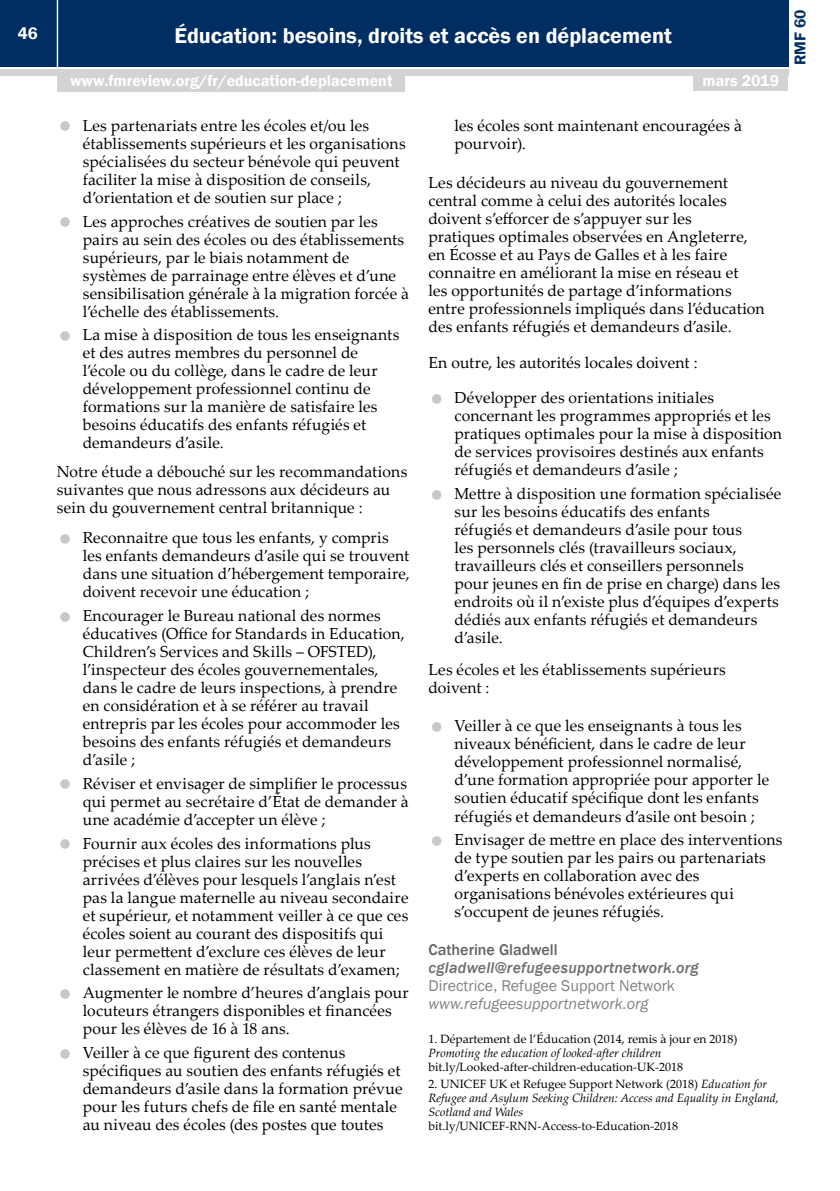
<style>
.page{position:relative;width:840px;height:1191px;background:#fff}
.page>*{position:absolute;margin:0;border:0;box-sizing:border-box;transform-origin:0 0}
.t1{font:600 22px "Franklin Gothic";color:#fff}
.t2{font:600 17px "Franklin Gothic";color:#fff}
.t3{font:16px/18px "Palatino Linotype";letter-spacing:.01em;color:#000}
.t4{font:600 16px "Franklin Gothic";color:#fff}
.t5{font:italic 500 16px "Franklin Gothic";letter-spacing:.01em;color:#6d6e71}
.t6{font:16px "Franklin Gothic";color:#808285}
.t7{font:italic 16px "Franklin Gothic";color:#808285}
.t8{font:500 16px "Franklin Gothic";color:#636466}
.t9{font:600 16px "Franklin Gothic";color:#002d62}
.t10{font:italic 12px/14px "Palatino Linotype";color:#000}
.t11{font:12px "Palatino Linotype";color:#000}
.s1{font-style:normal}
</style>
<div class="page">
<div style="left:0;top:0;width:787px;height:66px;background:#002d62"></div>
<div style="left:0;top:69px;width:787px;height:6px;background:#d1d3d4"></div>
<hr style="left:57px;top:0;width:1px;height:67px;background:#fff">
<div style="left:693px;top:73px;width:94px;height:18px;background:#d1d3d4"></div>
<div style="left:57px;top:74px;width:348px;height:18px;background:#d1d3d4"></div>
<p class="t2" style="left:18px;top:23px;width:21px">46</p>
<h1 class="t1" style="left:174px;top:22px;width:498px">Éducation: besoins, droits et accès en déplacement</h1>
<p class="t4" style="left:70px;top:71px;width:324px">www.fmreview.org/fr/education-deplacement</p>
<p class="t4" style="left:702px;top:71px;width:78px">mars 2019</p>
<p class="t3" style="left:83px;top:116px;width:324px">Les partenariats entre les écoles et/ou les établissements supérieurs et les organisations spécialisées du secteur bénévole qui peuvent faciliter la mise à disposition de conseils, d’orientation et de soutien sur place ;</p>
<p class="t3" style="left:83px;top:211px;width:327px">Les approches créatives de soutien par les pairs au sein des écoles ou des établissements supérieurs, par le biais notamment de systèmes de parrainage entre élèves et d’une sensibilisation générale à la migration forcée à l’échelle des établissements.</p>
<p class="t3" style="left:83px;top:325px;width:318px">La mise à disposition de tous les enseignants et des autres membres du personnel de l’école ou du collège, dans le cadre de leur développement professionnel continu de formations sur la manière de satisfaire les besoins éducatifs des enfants réfugiés et demandeurs d’asile.</p>
<p class="t3" style="left:57px;top:461px;width:352px">Notre étude a débouché sur les recommandations suivantes que nous adressons aux décideurs au sein du gouvernement central britannique :</p>
<p class="t3" style="left:83px;top:528px;width:328px">Reconnaitre que tous les enfants, y compris les enfants demandeurs d’asile qui se trouvent dans une situation d’hébergement temporaire, doivent recevoir une éducation ;</p>
<p class="t3" style="left:83px;top:606px;width:323px">Encourager le Bureau national des normes éducatives (Office for Standards in Education, Children’s Services and Skills – OFSTED), l’inspecteur des écoles gouvernementales, dans le cadre de leurs inspections, à prendre en considération et à se référer au travail entrepris par les écoles pour accommoder les besoins des enfants réfugiés et demandeurs d’asile ;</p>
<p class="t3" style="left:83px;top:773px;width:327px;text-align:justify">Réviser et envisager de simplifier le processus qui permet au secrétaire d’État de demander à une académie d’accepter un élève ;</p>
<p class="t3" style="left:83px;top:833px;width:327px">Fournir aux écoles des informations plus précises et plus claires sur les nouvelles arrivées d’élèves pour lesquels l’anglais n’est pas la langue maternelle au niveau secondaire et supérieur, et notamment veiller à ce que ces écoles soient au courant des dispositifs qui leur permettent d’exclure ces élèves de leur classement en matière de résultats d’examen;</p>
<p class="t3" style="left:83px;top:983px;width:327px">Augmenter le nombre d’heures d’anglais pour locuteurs étrangers disponibles et financées pour les élèves de 16 à 18 ans.</p>
<p class="t3" style="left:83px;top:1042px;width:321px">Veiller à ce que figurent des contenus spécifiques au soutien des enfants réfugiés et demandeurs d’asile dans la formation prévue pour les futurs chefs de file en santé mentale au niveau des écoles (des postes que toutes</p>
<p class="t3" style="left:454px;top:116px;width:289px">les écoles sont maintenant encouragées à pourvoir).</p>
<p class="t3" style="left:428px;top:173px;width:337px">Les décideurs au niveau du gouvernement central comme à celui des autorités locales doivent s’efforcer de s’appuyer sur les<br>pratiques optimales observées en Angleterre, en Écosse et au Pays de Galles et à les faire connaitre en améliorant la mise en réseau et<br>les opportunités de partage d’informations entre professionnels impliqués dans l’éducation des enfants réfugiés et demandeurs d’asile.</p>
<p class="t3" style="left:454px;top:345px;width:261px;line-height:34.8px;text-indent:-26px">En outre, les autorités locales doivent :<br>Développer des orientations initiales</p>
<p class="t3" style="left:454px;top:406px;width:329px">concernant les programmes appropriés et les pratiques optimales pour la mise à disposition de services provisoires destinés aux enfants réfugiés et demandeurs d’asile ;</p>
<p class="t3" style="left:454px;top:484px;width:328px">Mettre à disposition une formation spécialisée sur les besoins éducatifs des enfants<br>réfugiés et demandeurs d’asile pour tous<br>les personnels clés (travailleurs sociaux, travailleurs clés et conseillers personnels pour jeunes en fin de prise en charge) dans les endroits où il n’existe plus d’équipes d’experts dédiés aux enfants réfugiés et demandeurs d’asile.</p>
<p class="t3" style="left:428px;top:659px;width:298px">Les écoles et les établissements supérieurs doivent :</p>
<p class="t3" style="left:454px;top:716px;width:316px">Veiller à ce que les enseignants à tous les niveaux bénéficient, dans le cadre de leur développement professionnel normalisé, d’une formation appropriée pour apporter le soutien éducatif spécifique dont les enfants réfugiés et demandeurs d’asile ont besoin ;</p>
<p class="t3" style="left:454px;top:830px;width:329px">Envisager de mettre en place des interventions de type soutien par les pairs ou partenariats d’experts en collaboration avec des organisations bénévoles extérieures qui s’occupent de jeunes réfugiés.</p>
<p class="t8" style="left:428px;top:939px;width:131px">Catherine Gladwell</p>
<p class="t5" style="left:428px;top:957px;width:271px">cgladwell@refugeesupportnetwork.org</p>
<p class="t6" style="left:428px;top:975px;width:248px">Directrice, Refugee Support Network</p>
<p class="t7" style="left:428px;top:993px;width:221px">www.refugeesupportnetwork.org</p>
<p class="t11" style="left:428px;top:1030px;width:310px">1. Département de l’Éducation (2014, remis à jour en 2018)</p>
<p class="t10" style="left:428px;top:1045px;width:234px">Promoting the education of looked-after children</p>
<p class="t11" style="left:428px;top:1058px;width:256px">bit.ly/Looked-after-children-education-UK-2018</p>
<p class="t10" style="left:428px;top:1076px;width:351px"><span class="s1">2. UNICEF UK et Refugee Support Network (2018)</span> Education for<br>Refugee and Asylum Seeking Children: Access and Equality in England,<br>Scotland and Wales</p>
<p class="t11" style="left:428px;top:1117px;width:251px">bit.ly/UNICEF-RNN-Access-to-Education-2018</p>
<p class="t9" style="left:789px;top:65px;width:57px;rotate:-90deg">RMF 60</p>
</div>
